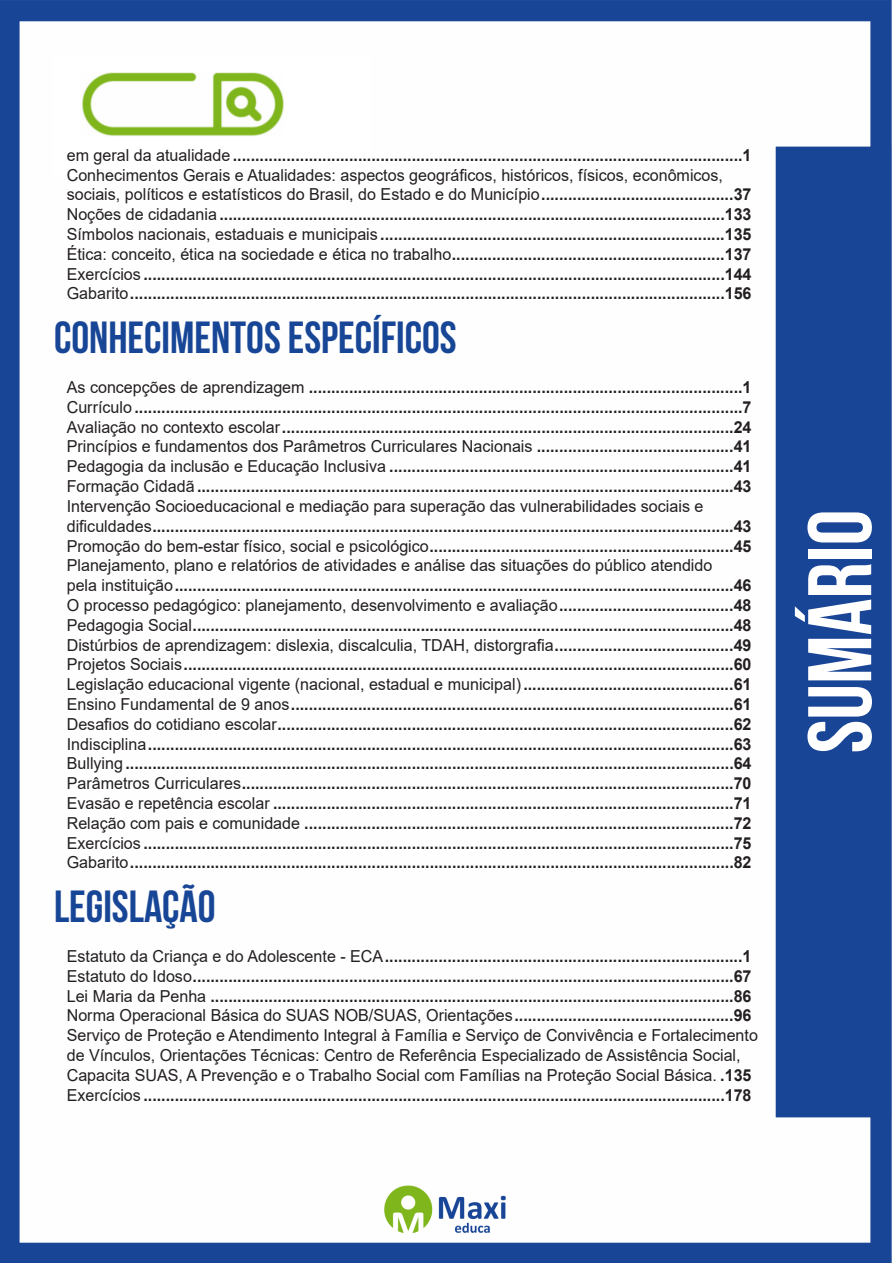
<style>
.page{position:relative;width:893px;height:1263px;background:#fff}
.page>*{position:absolute;margin:0;border:0;box-sizing:border-box;transform-origin:0 0}
.t1{font:700 90px "Bebas Neue";color:#fff}
.t2{font:700 45px "Bebas Neue";color:#184696}
.TABULAÇÃO_BOLD{font:700 16.5px "Arial";color:#231f20}
.TABULAÇÃO_BOLD-2{font:16.5px "Arial";color:#231f20}
.s1{font-weight:400}
.s2{font-weight:700}
</style>
<div class="page">
<img style="left:0;top:0;width:892px;height:1263px">
<div style="left:53px;top:55px;width:317px;height:121px;background:#fff"></div>
<img style="left:82px;top:72px;width:201px;height:64px">
<p class="TABULAÇÃO_BOLD" style="left:67px;top:143px;width:686px"><span class="s1">em geral da atualidade</span> ..................................................................................................................1</p>
<p class="TABULAÇÃO_BOLD-2" style="left:67px;top:163px;width:658px">Conhecimentos Gerais e Atualidades: aspectos geográficos, históricos, físicos, econômicos,</p>
<p class="TABULAÇÃO_BOLD-2" style="left:67px;top:183px;width:686px">sociais, políticos e estatísticos do Brasil, do Estado e do Município<span class="s2">...........................................37</span></p>
<p class="TABULAÇÃO_BOLD" style="left:67px;top:203px;width:686px"><span class="s1">Noções de cidadania</span> .................................................................................................................133</p>
<p class="TABULAÇÃO_BOLD" style="left:67px;top:223px;width:686px"><span class="s1">Símbolos nacionais, estaduais e municipais</span> .............................................................................135</p>
<p class="TABULAÇÃO_BOLD" style="left:67px;top:242px;width:686px"><span class="s1">Ética: conceito, ética na sociedade e ética no trabalho</span>.............................................................137</p>
<p class="TABULAÇÃO_BOLD" style="left:67px;top:262px;width:686px"><span class="s1">Exercícios</span> ..................................................................................................................................144</p>
<p class="TABULAÇÃO_BOLD" style="left:67px;top:282px;width:686px"><span class="s1">Gabarito</span>.....................................................................................................................................156</p>
<p class="t2" style="left:54px;top:313px;width:404px">CONHECIMENTOS ESPECÍFICOS</p>
<p class="TABULAÇÃO_BOLD" style="left:67px;top:376px;width:686px"><span class="s1">As concepções de aprendizagem</span> .................................................................................................1</p>
<p class="TABULAÇÃO_BOLD" style="left:67px;top:395px;width:686px"><span class="s1">Currículo</span> ........................................................................................................................................7</p>
<p class="TABULAÇÃO_BOLD" style="left:67px;top:415px;width:686px"><span class="s1">Avaliação no contexto escolar</span>.....................................................................................................24</p>
<p class="TABULAÇÃO_BOLD-2" style="left:67px;top:435px;width:686px">Princípios e fundamentos dos Parâmetros Curriculares Nacionais <span class="s2">............................................41</span></p>
<p class="TABULAÇÃO_BOLD" style="left:67px;top:455px;width:686px"><span class="s1">Pedagogia da inclusão e Educação Inclusiva</span> .............................................................................41</p>
<p class="TABULAÇÃO_BOLD" style="left:67px;top:475px;width:686px"><span class="s1">Formação Cidadã</span> ........................................................................................................................43</p>
<p class="TABULAÇÃO_BOLD-2" style="left:67px;top:495px;width:638px">Intervenção Socioeducacional e mediação para superação das vulnerabilidades sociais e</p>
<p class="TABULAÇÃO_BOLD" style="left:67px;top:514px;width:686px"><span class="s1">dificuldades</span>..................................................................................................................................43</p>
<p class="TABULAÇÃO_BOLD" style="left:67px;top:534px;width:686px"><span class="s1">Promoção do bem-estar físico, social e psicológico</span>....................................................................45</p>
<p class="TABULAÇÃO_BOLD-2" style="left:67px;top:554px;width:647px">Planejamento, plano e relatórios de atividades e análise das situações do público atendido</p>
<p class="TABULAÇÃO_BOLD" style="left:67px;top:574px;width:686px"><span class="s1">pela instituição</span>.............................................................................................................................46</p>
<p class="TABULAÇÃO_BOLD-2" style="left:67px;top:594px;width:686px">O processo pedagógico: planejamento, desenvolvimento e avaliação<span class="s2">.......................................48</span></p>
<p class="TABULAÇÃO_BOLD" style="left:67px;top:613px;width:686px"><span class="s1">Pedagogia Social</span>.........................................................................................................................48</p>
<p class="TABULAÇÃO_BOLD-2" style="left:67px;top:633px;width:686px">Distúrbios de aprendizagem: dislexia, discalculia, TDAH, distorgrafia<span class="s2">........................................49</span></p>
<p class="TABULAÇÃO_BOLD" style="left:67px;top:653px;width:686px"><span class="s1">Projetos Sociais</span>...........................................................................................................................60</p>
<p class="TABULAÇÃO_BOLD-2" style="left:67px;top:673px;width:686px">Legislação educacional vigente (nacional, estadual e municipal)<span class="s2">...............................................61</span></p>
<p class="TABULAÇÃO_BOLD" style="left:67px;top:692px;width:686px"><span class="s1">Ensino Fundamental de 9 anos</span>...................................................................................................61</p>
<p class="TABULAÇÃO_BOLD" style="left:67px;top:712px;width:686px"><span class="s1">Desafios do cotidiano escolar</span>......................................................................................................62</p>
<p class="TABULAÇÃO_BOLD" style="left:67px;top:732px;width:686px"><span class="s1">Indisciplina</span>...................................................................................................................................63</p>
<p class="TABULAÇÃO_BOLD" style="left:67px;top:752px;width:686px"><span class="s1">Bullying</span> ........................................................................................................................................64</p>
<p class="TABULAÇÃO_BOLD" style="left:67px;top:772px;width:686px"><span class="s1">Parâmetros Curriculares</span>..............................................................................................................70</p>
<p class="TABULAÇÃO_BOLD" style="left:67px;top:791px;width:686px"><span class="s1">Evasão e repetência escolar</span> .......................................................................................................71</p>
<p class="TABULAÇÃO_BOLD" style="left:67px;top:811px;width:686px"><span class="s1">Relação com pais e comunidade</span> ................................................................................................72</p>
<p class="TABULAÇÃO_BOLD" style="left:67px;top:831px;width:686px"><span class="s1">Exercícios</span> ....................................................................................................................................75</p>
<p class="TABULAÇÃO_BOLD" style="left:67px;top:851px;width:686px"><span class="s1">Gabarito</span>.......................................................................................................................................82</p>
<p class="t2" style="left:54px;top:882px;width:163px">LEGISLAÇÃO</p>
<p class="TABULAÇÃO_BOLD" style="left:67px;top:944px;width:686px"><span class="s1">Estatuto da Criança e do Adolescente - ECA</span>................................................................................1</p>
<p class="TABULAÇÃO_BOLD" style="left:67px;top:964px;width:686px"><span class="s1">Estatuto do Idoso</span>.........................................................................................................................67</p>
<p class="TABULAÇÃO_BOLD" style="left:67px;top:984px;width:686px"><span class="s1">Lei Maria da Penha</span> .....................................................................................................................86</p>
<p class="TABULAÇÃO_BOLD" style="left:67px;top:1004px;width:686px"><span class="s1">Norma Operacional Básica do SUAS NOB/SUAS, Orientações</span>.................................................96</p>
<p class="TABULAÇÃO_BOLD-2" style="left:67px;top:1024px;width:693px">Serviço de Proteção e Atendimento Integral à Família e Serviço de Convivência e Fortalecimento</p>
<p class="TABULAÇÃO_BOLD-2" style="left:67px;top:1044px;width:675px">de Vínculos, Orientações Técnicas: Centro de Referência Especializado de Assistência Social,</p>
<p class="TABULAÇÃO_BOLD-2" style="left:67px;top:1063px;width:686px">Capacita SUAS, A Prevenção e o Trabalho Social com Famílias na Proteção Social Básica. <span class="s2">.135</span></p>
<p class="TABULAÇÃO_BOLD" style="left:67px;top:1083px;width:686px"><span class="s1">Exercícios</span> ..................................................................................................................................178</p>
<h1 class="t1" style="left:791px;top:753px;width:245px;rotate:-90deg">SUMÁRIO</h1>
</div>
